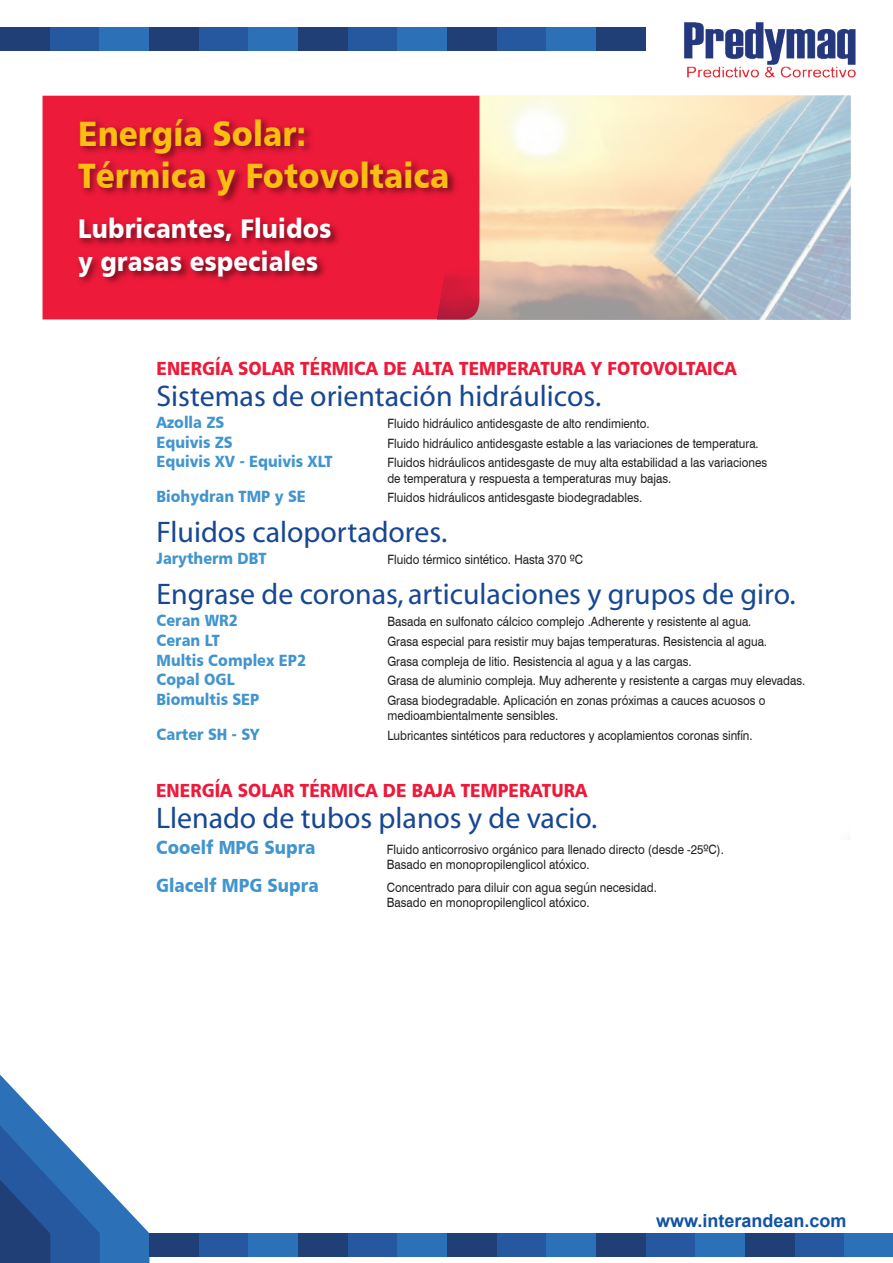
<style>
.page{position:relative;width:893px;height:1263px;background:#fff}
.page>*{position:absolute;margin:0;border:0;box-sizing:border-box;transform-origin:0 0}
.t1{font:35.25px/42.3px "Humanist 777 BT Black B";letter-spacing:.005em;color:#fdbd12;scale:.9 1}
.t2{font:29.85px "Myriad";color:#174791}
.t3{font:27.15px/32.5px "Humanist 777 BT Black B";letter-spacing:.005em;color:#fff;scale:.9 1}
.t4{font:19.05px "Humanist 777 BT Black B";letter-spacing:.005em;color:#ed1a3a;scale:.9 1}
.t5{font:19.05px "Humanist 777 BT Black B";color:#4195ce;scale:.9 1}
.t6{font:700 18px "Arial";color:#1153a5}
.t7{font:16.35px "Humanist 777 BT Black B";color:#4195ce;scale:.9 1}
.t8{font:12.9px/15.5px "Swiss 721 BT";color:#231f20;scale:.9 1}
</style>
<div class="page">
<img style="left:684px;top:22px;width:171px;height:56px">
<div style="left:99px;top:27px;width:50px;height:24px;background:#2c71b7"></div>
<div style="left:49px;top:27px;width:50px;height:24px;background:#2658a0"></div>
<div style="left:0;top:27px;width:50px;height:24px;background:#203f76"></div>
<svg style="left:0;top:1074px;width:149px;height:189px"></svg>
<div style="left:248px;top:27px;width:50px;height:24px;background:#2c71b7"></div>
<div style="left:198px;top:27px;width:50px;height:24px;background:#2658a0"></div>
<div style="left:149px;top:27px;width:50px;height:24px;background:#203f76"></div>
<div style="left:397px;top:27px;width:50px;height:24px;background:#2c71b7"></div>
<div style="left:347px;top:27px;width:50px;height:24px;background:#2658a0"></div>
<div style="left:298px;top:27px;width:50px;height:24px;background:#203f76"></div>
<div style="left:546px;top:27px;width:50px;height:24px;background:#2c71b7"></div>
<div style="left:496px;top:27px;width:50px;height:24px;background:#2658a0"></div>
<div style="left:447px;top:27px;width:50px;height:24px;background:#203f76"></div>
<div style="left:596px;top:27px;width:50px;height:24px;background:#203f76"></div>
<div style="left:248px;top:1233px;width:50px;height:24px;background:#2c71b7"></div>
<div style="left:198px;top:1233px;width:50px;height:24px;background:#2658a0"></div>
<div style="left:149px;top:1233px;width:50px;height:24px;background:#203f76"></div>
<div style="left:397px;top:1233px;width:50px;height:24px;background:#2c71b7"></div>
<div style="left:347px;top:1233px;width:50px;height:24px;background:#2658a0"></div>
<div style="left:298px;top:1233px;width:50px;height:24px;background:#203f76"></div>
<div style="left:546px;top:1233px;width:50px;height:24px;background:#2c71b7"></div>
<div style="left:496px;top:1233px;width:50px;height:24px;background:#2658a0"></div>
<div style="left:447px;top:1233px;width:50px;height:24px;background:#203f76"></div>
<div style="left:695px;top:1233px;width:50px;height:24px;background:#2c71b7"></div>
<div style="left:645px;top:1233px;width:50px;height:24px;background:#2658a0"></div>
<div style="left:596px;top:1233px;width:50px;height:24px;background:#203f76"></div>
<div style="left:844px;top:1233px;width:49px;height:24px;background:#2c71b7"></div>
<div style="left:794px;top:1233px;width:50px;height:24px;background:#2658a0"></div>
<div style="left:745px;top:1233px;width:49px;height:24px;background:#203f76"></div>
<svg style="left:437px;top:96px;width:413px;height:224px;background:#d5d2c5"></svg>
<div style="left:43px;top:96px;width:436px;height:223px;background:#ed1a3a"></div>
<img style="left:73px;top:110px;width:390px;height:180px">
<h1 class="t1" style="left:78px;top:111px;width:414px">Energía Solar:<br>Térmica y Fotovoltaica</h1>
<h3 class="t3" style="left:78px;top:212px;width:283px">Lubricantes, Fluidos y grasas especiales</h3>
<h3 class="t4" style="left:157px;top:356px;width:646px">ENERGÍA SOLAR TÉRMICA DE ALTA TEMPERATURA Y FOTOVOLTAICA</h3>
<h2 class="t2" style="left:157px;top:381px;width:446px">Sistemas de orientación hidráulicos.</h2>
<p class="t7" style="left:157px;top:412px;width:77px">Azolla ZS</p>
<p class="t8" style="left:387px;top:416px;width:293px">Fluido hidráulico antidesgaste de alto rendimiento.</p>
<p class="t7" style="left:157px;top:431px;width:86px">Equivis ZS</p>
<p class="t8" style="left:387px;top:435px;width:414px">Fluido hidráulico antidesgaste estable a las variaciones de temperatura.</p>
<p class="t7" style="left:157px;top:451px;width:197px">Equivis XV - Equivis XLT</p>
<p class="t8" style="left:387px;top:455px;width:423px">Fluidos hidráulicos antidesgaste de muy alta estabilidad a las variaciones de temperatura y respuesta a temperaturas muy bajas.</p>
<p class="t7" style="left:157px;top:486px;width:167px">Biohydran TMP y SE</p>
<p class="t8" style="left:387px;top:490px;width:285px">Fluidos hidráulicos antidesgaste biodegradables.</p>
<h2 class="t2" style="left:157px;top:517px;width:292px">Fluidos caloportadores.</h2>
<p class="t7" style="left:157px;top:548px;width:124px">Jarytherm DBT</p>
<p class="t8" style="left:387px;top:552px;width:219px">Fluido térmico sintético. Hasta 370 ºC</p>
<h2 class="t2" style="left:157px;top:579px;width:640px">Engrase de coronas, articulaciones y grupos de giro.</h2>
<p class="t7" style="left:157px;top:610px;width:92px">Ceran WR2</p>
<p class="t8" style="left:387px;top:614px;width:406px">Basada en sulfonato cálcico complejo .Adherente y resistente al agua.</p>
<p class="t7" style="left:157px;top:630px;width:72px">Ceran LT</p>
<p class="t8" style="left:387px;top:634px;width:423px">Grasa especial para resistir muy bajas temperaturas. Resistencia al agua.</p>
<p class="t7" style="left:157px;top:649px;width:168px">Multis Complex EP2</p>
<p class="t8" style="left:387px;top:653px;width:340px">Grasa compleja de litio. Resistencia al agua y a las cargas.</p>
<p class="t7" style="left:157px;top:669px;width:88px">Copal OGL</p>
<p class="t8" style="left:387px;top:673px;width:466px">Grasa de aluminio compleja. Muy adherente y resistente a cargas muy elevadas.</p>
<p class="t7" style="left:157px;top:688px;width:116px">Biomultis SEP</p>
<p class="t8" style="left:387px;top:692px;width:422px">Grasa biodegradable. Aplicación en zonas próximas a cauces acuosos o medioambientalmente sensibles.</p>
<p class="t7" style="left:157px;top:723px;width:116px">Carter SH - SY</p>
<p class="t8" style="left:387px;top:727px;width:407px">Lubricantes sintéticos para reductores y acoplamientos coronas sinfín.</p>
<h3 class="t4" style="left:156px;top:778px;width:481px">ENERGÍA SOLAR TÉRMICA DE BAJA TEMPERATURA</h3>
<h2 class="t2" style="left:156px;top:803px;width:443px">Llenado de tubos planos y de vacio.</h2>
<h3 class="t5" style="left:156px;top:835px;width:179px">Cooelf MPG Supra</h3>
<p class="t8" style="left:387px;top:841px;width:376px">Fluido anticorrosivo orgánico para llenado directo (desde -25ºC).<br>Basado en monopropilenglicol atóxico.</p>
<h3 class="t5" style="left:156px;top:873px;width:182px">Glacelf MPG Supra</h3>
<p class="t8" style="left:387px;top:879px;width:301px">Concentrado para diluir con agua según necesidad.<br>Basado en monopropilenglicol atóxico.</p>
<h3 class="t6" style="left:656px;top:1209px;width:192px">www.interandean.com</h3>
</div>
